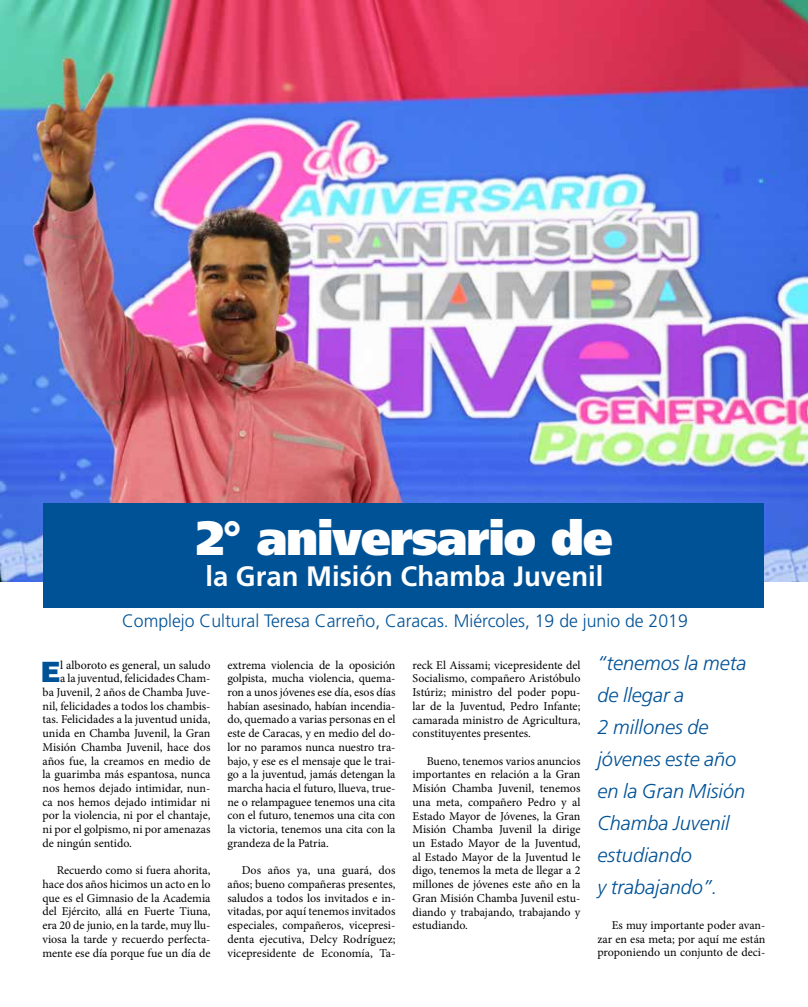
<style>
.page{position:relative;width:808px;height:1007px;background:#fff}
.page>*{position:absolute;margin:0;border:0;box-sizing:border-box;transform-origin:0 0}
.t1{font:900 48px "Frutiger LT Std";letter-spacing:-.025em;color:#fff}
.t2{font:700 28px "Frutiger LT Std";color:#fff}
.t3{font:900 28px "Helvetica LT Std";color:#005297}
.t4{font:italic 300 20px/32px "Frutiger LT Std";color:#005297}
.t5{font:300 18px "Frutiger LT Std";color:#005297}
.t6{font:12px/13.7px "Minion Pro";color:#000;text-align:justify}
</style>
<div class="page">
<img style="left:0;top:0;width:808px;height:581px">
<div style="left:43px;top:503px;width:721px;height:104px;background:#005297"></div>
<h1 class="t1" style="left:196px;top:508px;width:418px">2° aniversario de</h1>
<h2 class="t2" style="left:205px;top:559px;width:399px">la Gran Misión Chamba Juvenil</h2>
<h3 class="t5" style="left:122px;top:610px;width:567px">Complejo Cultural Teresa Carreño, Caracas. Miércoles, 19 de junio de 2019</h3>
<h2 class="t3" style="left:40px;top:653px;width:22px">E</h2>
<p class="t6" style="left:60px;top:657px;width:152px">l alboroto es general, un saludo</p>
<p class="t6" style="left:60px;top:671px;width:152px">a la juventud, felicidades Cham-</p>
<p class="t6" style="left:43px;top:685px;width:169px">ba Juvenil, 2 años de Chamba Juve-</p>
<p class="t6" style="left:43px;top:699px;width:169px">nil, felicidades a todos los chambis-</p>
<p class="t6" style="left:43px;top:712px;width:169px">tas. Felicidades a la juventud unida,</p>
<p class="t6" style="left:43px;top:726px;width:169px">unida en Chamba Juvenil, la Gran</p>
<p class="t6" style="left:43px;top:740px;width:169px">Misión Chamba Juvenil, hace dos</p>
<p class="t6" style="left:43px;top:753px;width:169px">años fue, la creamos en medio de</p>
<p class="t6" style="left:43px;top:767px;width:169px">la guarimba más espantosa, nunca</p>
<p class="t6" style="left:43px;top:781px;width:169px">nos hemos dejado intimidar, nun-</p>
<p class="t6" style="left:43px;top:795px;width:169px">ca nos hemos dejado intimidar ni</p>
<p class="t6" style="left:43px;top:808px;width:169px">por la violencia, ni por el chantaje,</p>
<p class="t6" style="left:43px;top:822px;width:169px">ni por el golpismo, ni por amenazas</p>
<p class="t6" style="left:43px;top:836px;width:91px">de ningún sentido.</p>
<p class="t6" style="left:43px;top:863px;width:169px;text-indent:14px">Recuerdo como si fuera ahorita, hace dos años hicimos un acto en lo que es el Gimnasio de la Academia del Ejército, allá en Fuerte Tiuna, era 20 de junio, en la tarde, muy llu&shy;viosa la tarde y recuerdo perfecta&shy;mente ese día porque fue un día de</p>
<p class="t6" style="left:227px;top:658px;width:169px">extrema violencia de la oposición golpista, mucha violencia, quema&shy;ron a unos jóvenes ese día, esos días habían asesinado, habían incendia&shy;do, quemado a varias personas en el este de Caracas, y en medio del do&shy;lor no paramos nunca nuestro tra&shy;bajo, y ese es el mensaje que le trai&shy;go a la juventud, jamás detengan la marcha hacia el futuro, llueva, true&shy;ne o relampaguee tenemos una cita con el futuro, tenemos una cita con la victoria, tenemos una cita con la grandeza de la Patria.</p>
<p class="t6" style="left:227px;top:863px;width:169px;text-indent:14px">Dos años ya, una guará, dos años; bueno compañeras presentes, saludos a todos los invitados e in&shy;vitadas, por aquí tenemos invitados especiales, compañeros, vicepresi&shy;denta ejecutiva, Delcy Rodríguez; vicepresidente de Economía, Ta-</p>
<p class="t6" style="left:412px;top:658px;width:169px">reck El Aissami; vicepresidente del Socialismo, compañero Aristóbulo Istúriz; ministro del poder popu&shy;lar de la Juventud, Pedro Infante; camarada ministro de Agricultura, constituyentes presentes.</p>
<p class="t6" style="left:412px;top:754px;width:169px;text-indent:14px">Bueno, tenemos varios anuncios importantes en relación a la Gran Misión Chamba Juvenil, tenemos una meta, compañero Pedro y al Estado Mayor de Jóvenes, la Gran Misión Chamba Juvenil la dirige un Estado Mayor de la Juventud, al Estado Mayor de la Juventud le digo, tenemos la meta de llegar a 2 millones de jóvenes este año en la Gran Misión Chamba Juvenil estu&shy;diando y trabajando, trabajando y estudiando.</p>
<h3 class="t4" style="left:597px;top:647px;width:150px">“tenemos la meta de llegar a<br>2 millones de jóvenes este año en la Gran Misión<br>Chamba Juvenil estudiando<br>y trabajando”.</h3>
<p class="t6" style="left:597px;top:918px;width:169px;text-indent:14px">Es muy importante poder avan&shy;zar en esa meta; por aquí me están proponiendo un conjunto de deci-</p>
</div>
